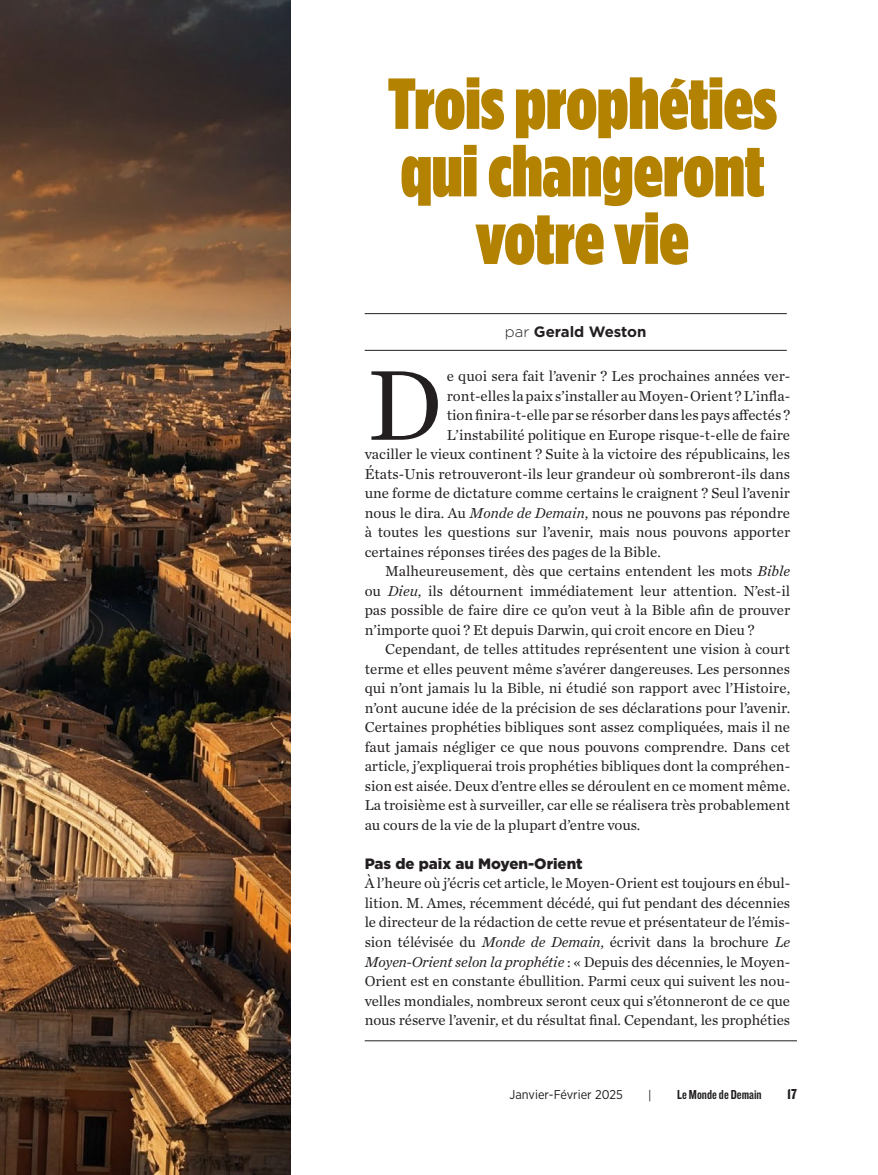
<style>
.page{position:relative;width:878px;height:1175px;background:#fff}
.page>*{position:absolute;margin:0;border:0;box-sizing:border-box;transform-origin:0 0}
.t1{font:103.95px "Chronicle Text G1";color:#231f20}
.t2{font:900 72px/67.5px "Gotham Condensed";color:#b38200;text-align:center}
.t3{font:15px/19.5px "Chronicle Text G1";color:#231f20;text-align:justify}
.t4{font:900 15px "Gotham";color:#231f20}
.t5{font:700 15px "Gotham";color:#231f20}
.t6{font:15px "Knockout 69 Full Liteweight";color:#231f20}
.t7{font:13.5px "Knockout 49 Liteweight";color:#231f20}
.t8{font:12.75px "Gotham Narrow";color:#231f20}
.t9{font:12.75px "Whitney";color:#231f20}
.s1{font-weight:300}
.s2{font-style:italic}
</style>
<div class="page">
<hr style="left:364px;top:1040px;width:432px;height:1px;background:#231f20">
<img style="left:0;top:0;width:290px;height:1174px">
<hr style="left:364px;top:313px;width:422px;height:1px;background:#231f20">
<hr style="left:364px;top:350px;width:422px;height:1px;background:#231f20">
<h2 class="t2" style="left:388px;top:69px;width:391px">Trois prophéties qui changeront votre vie</h2>
<p class="t5" style="left:505px;top:321px;width:143px"><span class="s1">par</span> Gerald Weston</p>
<h1 class="t1" style="left:367px;top:326px;width:77px">D</h1>
<p class="t3" style="left:447px;top:366px;width:345px">e quoi sera fait l’avenir ? Les prochaines années ver-</p>
<p class="t3" style="left:447px;top:385px;width:345px">ront-elles la paix s’installer au Moyen-Orient ? L’infla-</p>
<p class="t3" style="left:447px;top:405px;width:345px">tion finira-t-elle par se résorber dans les pays affectés ?</p>
<p class="t3" style="left:447px;top:424px;width:345px">L’instabilité politique en Europe risque-t-elle de faire</p>
<p class="t3" style="left:364px;top:444px;width:427px">vaciller le vieux continent ? Suite à la victoire des républicains, les</p>
<p class="t3" style="left:364px;top:463px;width:427px">États-Unis retrouveront-ils leur grandeur où sombreront-ils dans</p>
<p class="t3" style="left:364px;top:483px;width:427px">une forme de dictature comme certains le craignent ? Seul l’avenir</p>
<p class="t3" style="left:364px;top:502px;width:427px">nous le dira. Au <span class="s2">Monde de Demain</span>, nous ne pouvons pas répondre</p>
<p class="t3" style="left:364px;top:522px;width:427px">à toutes les questions sur l’avenir, mais nous pouvons apporter</p>
<p class="t3" style="left:364px;top:541px;width:297px">certaines réponses tirées des pages de la Bible.</p>
<p class="t3" style="left:385px;top:561px;width:406px">Malheureusement, dès que certains entendent les mots <span class="s2">Bible</span></p>
<p class="t3" style="left:364px;top:580px;width:427px">ou <span class="s2">Dieu</span>, ils détournent immédiatement leur attention. N’est-il</p>
<p class="t3" style="left:364px;top:600px;width:427px">pas possible de faire dire ce qu’on veut à la Bible afin de prouver</p>
<p class="t3" style="left:364px;top:619px;width:391px">n’importe quoi ? Et depuis Darwin, qui croit encore en Dieu ?</p>
<p class="t3" style="left:385px;top:639px;width:406px">Cependant, de telles attitudes représentent une vision à court</p>
<p class="t3" style="left:364px;top:658px;width:427px">terme et elles peuvent même s’avérer dangereuses. Les personnes</p>
<p class="t3" style="left:364px;top:678px;width:427px">qui n’ont jamais lu la Bible, ni étudié son rapport avec l’Histoire,</p>
<p class="t3" style="left:364px;top:697px;width:427px">n’ont aucune idée de la précision de ses déclarations pour l’avenir.</p>
<p class="t3" style="left:364px;top:717px;width:427px">Certaines prophéties bibliques sont assez compliquées, mais il ne</p>
<p class="t3" style="left:364px;top:736px;width:427px">faut jamais négliger ce que nous pouvons comprendre. Dans cet</p>
<p class="t3" style="left:364px;top:756px;width:427px">article, j’expliquerai trois prophéties bibliques dont la compréhen-</p>
<p class="t3" style="left:364px;top:775px;width:427px">sion est aisée. Deux d’entre elles se déroulent en ce moment même.</p>
<p class="t3" style="left:364px;top:795px;width:427px">La troisième est à surveiller, car elle se réalisera très probablement</p>
<p class="t3" style="left:364px;top:814px;width:277px">au cours de la vie de la plupart d’entre vous.</p>
<p class="t4" style="left:364px;top:853px;width:219px">Pas de paix au Moyen-Orient</p>
<p class="t3" style="left:364px;top:873px;width:427px">À l’heure où j’écris cet article, le Moyen-Orient est toujours en ébul&shy;lition. M. Ames, récemment décédé, qui fut pendant des décennies le directeur de la rédaction de cette revue et présentateur de l’émis&shy;sion télévisée du <span class="s2">Monde de Demain</span>, écrivit dans la brochure <span class="s2">Le Moyen-Orient selon la prophétie</span> : « Depuis des décennies, le Moyen-Orient est en constante ébullition. Parmi ceux qui suivent les nou&shy;velles mondiales, nombreux seront ceux qui s’étonneront de ce que nous réserve l’avenir, et du résultat final. Cependant, les prophéties</p>
<p class="t8" style="left:509px;top:1086px;width:115px">Janvier-Février 2025</p>
<p class="t9" style="left:648px;top:1086px;width:5px">|</p>
<p class="t7" style="left:677px;top:1086px;width:86px">Le Monde de Demain</p>
<p class="t6" style="left:787px;top:1084px;width:11px">17</p>
</div>
